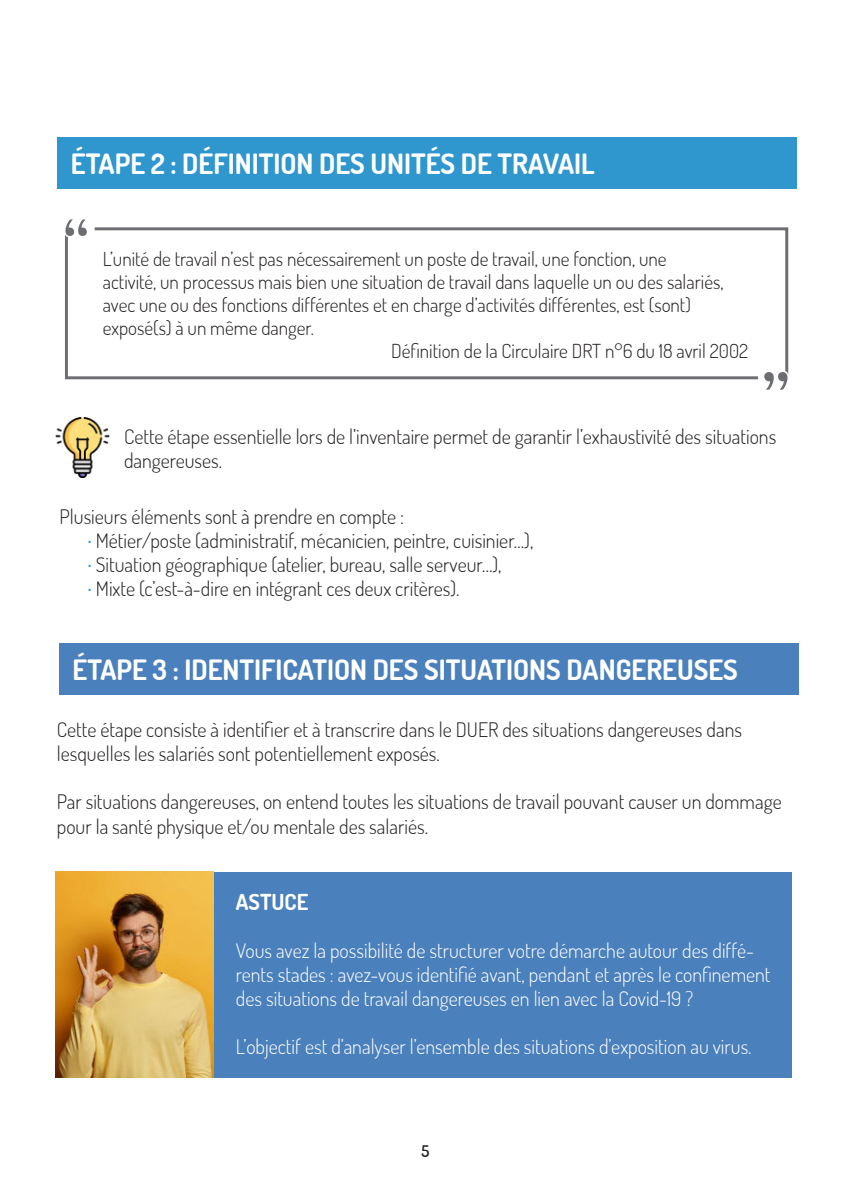
<style>
.page{position:relative;width:851px;height:1191px;background:#fff}
.page>*{position:absolute;margin:0;border:0;box-sizing:border-box;transform-origin:0 0}
.t1{font:700 28px "Dosis";color:#fff}
.t2{font:700 22px "Dosis";color:#fff}
.t3{font:300 20px/24px "Dosis";color:#231f20}
.t4{font:300 20px/24px "Dosis";color:#fff}
.t5{font:300 19.2px "Dosis";color:#231f20}
.t6{font:600 16px "Dosis";color:#231f20}
.s1{font-weight:600;color:#2f97cd}
</style>
<div class="page">
<div style="left:58px;top:137px;width:739px;height:51px;background:#2f97cd"></div>
<img style="left:55px;top:417px;width:55px;height:61px">
<div style="left:65px;top:227px;width:723px;height:152px;border:3px solid #6d6e71"></div>
<div style="left:66px;top:225px;width:29px;height:7px;background:#fff"></div>
<svg style="left:65px;top:219px;width:22px;height:24px"></svg>
<div style="left:757px;top:374px;width:29px;height:7px;background:#fff"></div>
<svg style="left:764px;top:369px;width:25px;height:21px"></svg>
<div style="left:59px;top:643px;width:739px;height:51px;background:#4a80bb"></div>
<div style="left:214px;top:872px;width:577px;height:205px;background:#4a80bb"></div>
<img style="left:56px;top:872px;width:158px;height:205px">
<h1 class="t1" style="left:71px;top:153px;width:525px">ÉTAPE 2 : DÉFINITION DES UNITÉS DE TRAVAIL</h1>
<p class="t5" style="left:103px;top:251px;width:565px">L’unité de travail n’est pas nécessairement un poste de travail, une fonction, une</p>
<p class="t5" style="left:103px;top:274px;width:622px">activité, un processus mais bien une situation de travail dans laquelle un ou des salariés,</p>
<p class="t5" style="left:103px;top:297px;width:589px">avec une ou des fonctions différentes et en charge d’activités différentes, est (sont)</p>
<p class="t5" style="left:103px;top:320px;width:213px">exposé(s) à un même danger.</p>
<p class="t5" style="left:391px;top:338px;width:358px">Définition de la Circulaire DRT n°6 du 18 avril 2002</p>
<p class="t3" style="left:124px;top:426px;width:653px">Cette étape essentielle lors de l’inventaire permet de garantir l’exhaustivité des situations dangereuses.</p>
<p class="t3" style="left:88px;top:506px;width:447px;text-indent:-28px">Plusieurs éléments sont à prendre en compte :<br><span class="s1">·</span> Métier/poste (administratif, mécanicien, peintre, cuisinier…), <span class="s1">·</span> Situation géographique (atelier, bureau, salle serveur…),<br><span class="s1">·</span> Mixte (c’est-à-dire en intégrant ces deux critères).</p>
<h1 class="t1" style="left:73px;top:659px;width:666px">ÉTAPE 3 : IDENTIFICATION DES SITUATIONS DANGEREUSES</h1>
<p class="t3" style="left:57px;top:717px;width:686px">Cette étape consiste à identifier et à transcrire dans le DUER des situations dangereuses dans lesquelles les salariés sont potentiellement exposés.</p>
<p class="t3" style="left:57px;top:792px;width:726px">Par situations dangereuses, on entend toutes les situations de travail pouvant causer un dommage pour la santé physique et/ou mentale des salariés.</p>
<p class="t2" style="left:236px;top:893px;width:74px">ASTUCE</p>
<p class="t4" style="left:236px;top:941px;width:536px">Vous avez la possibilité de structurer votre démarche autour des diffé&shy;rents stades : avez-vous identifié avant, pendant et après le confinement des situations de travail dangereuses en lien avec la Covid-19 ?</p>
<p class="t4" style="left:236px;top:1037px;width:517px">L’objectif est d’analyser l’ensemble des situations d’exposition au virus.</p>
<p class="t6" style="left:421px;top:1145px;width:9px">5</p>
</div>
